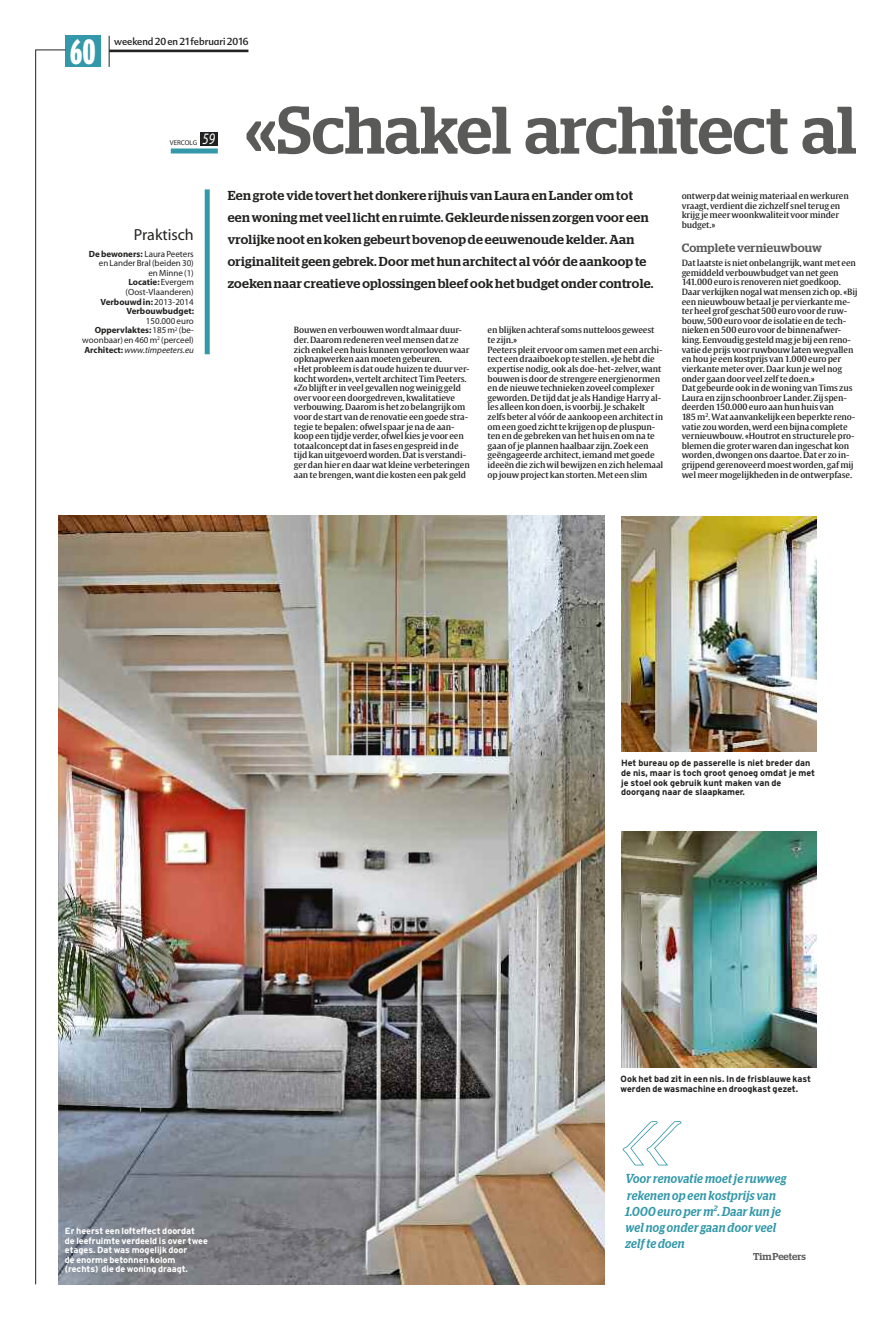
<style>
.page{position:relative;width:893px;height:1333px;background:#fff}
.page>*{position:absolute;margin:0;border:0;box-sizing:border-box;transform-origin:0 0}
.t1{font:500 67px "Stag";color:#5a5a59}
.t2{font:900 extra-condensed 35px "Interstate";color:#fff}
.t3{font:16px "Myriad";color:#222221}
.t4{font:italic 16px "Myriad";color:#fff;scale:.8 1}
.t5{font:500 13px/22px "Stag";letter-spacing:.025em;color:#222221}
.t6{font:italic 500 13px/16px "Stag";letter-spacing:.03em;color:#3398a9;scale:.9 1}
.t7{font:500 12px "Stag";letter-spacing:.015em;color:#5a5a59}
.t8{font:10px "Advert";color:#222221;scale:.95 1}
.t9{font:500 10px "Stag";color:#5a5a59}
.t10{font:9px/9.6px "Myriad";color:#222221;text-align:right}
.t11{font:700 9px/9.6px "Interstate";color:#222221}
.t12{font:700 9px/9.6px "Interstate";color:#fff}
.t13{font:8.6px/9.6px "HLN Gulliver";color:#222221}
.t14{font:7px "Myriad";color:#222221}
.s1{font-weight:700}
.s2{font-style:italic}
</style>
<div class="page">
<div style="left:65px;top:36px;width:36px;height:31px;background:#3398a9"></div>
<hr style="left:35px;top:50px;width:1px;height:1234px;background:#222221">
<svg style="left:36px;top:50px;width:29px;height:1px"></svg>
<hr style="left:109px;top:36px;width:1px;height:31px;background:#222221">
<hr style="left:109px;top:50px;width:139px;height:2px;background:#222221">
<img style="left:58px;top:516px;width:547px;height:768px">
<svg style="left:623px;top:1121px;width:58px;height:44px"></svg>
<img style="left:621px;top:516px;width:195px;height:236px">
<img style="left:622px;top:831px;width:194px;height:236px">
<div style="left:205px;top:189px;width:5px;height:165px;background:#3398a9"></div>
<div style="left:200px;top:132px;width:18px;height:13px;background:#222221"></div>
<div style="left:171px;top:148px;width:47px;height:5px;background:#3398a9"></div>
<h2 class="t2" style="left:70px;top:32px;width:27px">60</h2>
<p class="t8" style="left:114px;top:36px;width:143px">weekend20en21 februari2016</p>
<p class="t14" style="left:170px;top:139px;width:29px">VERCOLG</p>
<h3 class="t4" style="left:202px;top:130px;width:17px">59</h3>
<h1 class="t1" style="left:245px;top:90px;width:614px">«Schakel architect al</h1>
<h3 class="t3" style="left:134px;top:226px;width:61px">Praktisch</h3>
<p class="t10" style="left:89px;top:249px;width:107px"><span class="s1">Debewoners:</span> LauraPeeters enLanderBral(beiden30) enMinne (1)<br><span class="s1">Locatie:</span> Evergem (Oost-Vlaanderen)<br><span class="s1">Verbouwdin:</span>2013-2014<br><span class="s1">Verbouwbudget:</span></p>
<p class="t10" style="left:82px;top:316px;width:113px">150.000euro<br><span class="s1">Oppervlaktes:</span>185m<sup>2</sup> (be&shy;woonbaar) en460m<sup>2</sup> (perceel)<br><span class="s1">Architect:</span><span class="s2">www.timpeeters.eu</span></p>
<p class="t5" style="left:228px;top:184px;width:427px">Een grote vide tovert het donkere rijhuis van Laura en Lander om tot een woning met veel licht en ruimte.Gekleurde nissen zorgen voor een vrolijke noot en koken gebeurt bovenop de eeuwenoude kelder. Aan originaliteit geen gebrek.Door met hun architect al vóór de aankoop te zoeken naar creatieve oplossingen bleef ook het budget onder controle.</p>
<p class="t13" style="left:682px;top:191px;width:169px">ontwerpdat weinigmateriaal en werkuren vraagt, verdientdie zichzelf snelterug en krijg jemeer woonkwaliteit voorminder budget.»</p>
<h3 class="t7" style="left:682px;top:241px;width:142px">Completevernieuwbouw</h3>
<p class="t13" style="left:682px;top:258px;width:177px">Datlaatste isniet onbelangrijk, wantmet een gemiddeldverbouwbudget vannet geen 141.000 euro is renoverenniet goedkoop.<br>Daar verkijkennogal watmensenzichop. «Bij eennieuwbouw betaaljeper vierkanteme&shy;terheel grof geschat 500 euro voorde ruw&shy;bouw, 500 euro voorde isolatie ende tech&shy;niekenen500 euro voorde binnenafwer&shy;king. Eenvoudig gesteldmag je bij eenreno&shy;vatiedeprijs voor ruwbouw laten wegvallen enhouje eenkostprijs van1.000 europer vierkantemeter over. Daar kunje welnog onder gaandoor veel zelf tedoen.»<br>Dat gebeurde ook inde woning vanTims zus Laura enzijnschoonbroer Lander. Zij spen&shy;deerden150.000 euro aanhunhuis van 185m<sup>2</sup>.Wat aanvankelijk eenbeperkte reno&shy;vatie zou worden, werdeenbijna complete vernieuwbouw. «Houtrot enstructurelepro&shy;blemendie groter warendaningeschat kon worden,dwongenonsdaartoe. Dat er zo in&shy;grijpendgerenoveerdmoest worden, gaf mij welmeermogelijkhedeninde ontwerpfase.</p>
<p class="t13" style="left:294px;top:325px;width:177px">Bouwenenverbouwen wordt almaarduur&shy;der. Daaromredenerenveelmensendat ze zichenkel eenhuis kunnenveroorloven waar opknapwerkenaanmoetengebeuren. «Hetprobleemisdat oudehuizenteduur ver&shy;kocht worden», vertelt architect TimPeeters. «Zo blijft er inveel gevallennog weinig geld over voor eendoorgedreven, kwalitatieve verbouwing. Daaromishet zo belangrijk om voorde start vande renovatie eengoede stra&shy;tegie te bepalen: ofwel spaar jenade aan&shy;koopeentijdje verder, ofwel kies je voor een totaalconceptdatinfases engespreidinde tijdkanuitgevoerd worden. Datis verstandi&shy;gerdanhier endaar wat kleine verbeteringen aante brengen, wantdie kosteneenpak geld</p>
<p class="t13" style="left:488px;top:325px;width:177px">enblijkenachteraf somsnutteloos geweest te zijn.»<br>Peeterspleit ervoor omsamenmet eenarchi&shy;tect eendraaiboek opte stellen. «Jehebtdie expertisenodig, ook alsdoe-het-zelver, want bouwenisdoorde strengere energienormen endenieuwe techniekenzoveel complexer geworden. De tijddatje alsHandigeHarry al&shy;les alleenkondoen,is voorbij.Je schakelt zelfs beter al vóórde aankoopeenarchitectin omeengoedzichtte krijgenopdepluspun&shy;tenende gebrekenvanhethuis enomna te gaanof jeplannenhaalbaar zijn. Zoek een geëngageerde architect,iemandmet goede ideeëndie zich wil bewijzenenzichhelemaal opjouw project kanstorten.Met eenslim</p>
<p class="t12" style="left:65px;top:1225px;width:144px">Er heerst een lofteffect doordat<br>de leefruimte verdeeld is over twee etages. Dat was mogelijk door<br>de enorme betonnen kolom (rechts) die de woning draagt.</p>
<p class="t11" style="left:621px;top:758px;width:195px">Het bureau op de passerelle is niet breder dan de nis, maar is toch groot genoeg omdat je met je stoel ook gebruik kunt maken van de doorgang naar de slaapkamer.</p>
<p class="t11" style="left:621px;top:1074px;width:192px">Ook het bad zit in een nis. In de frisblauwe kast werden de wasmachine en droogkast gezet.</p>
<h3 class="t6" style="left:626px;top:1170px;width:180px">Voorrenovatie moet je ruwweg rekenen op een kostprijs van<br>1.000 euro per m<sup>2</sup>.Daar kun je wel nog onder gaan door veel zelf te doen</h3>
<p class="t9" style="left:753px;top:1249px;width:54px">TimPeeters</p>
</div>
